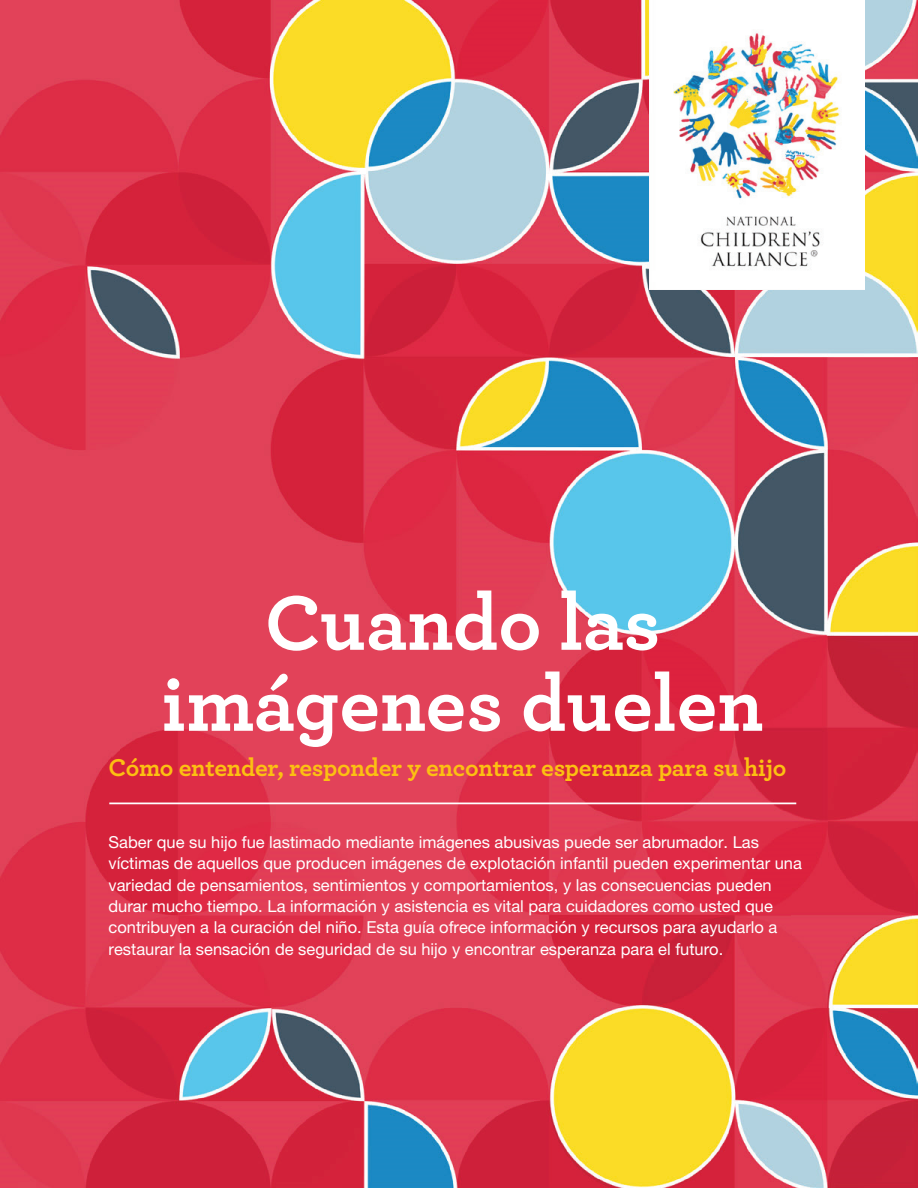
<style>
.page{position:relative;width:918px;height:1188px;background:#fff}
.page>*{position:absolute;margin:0;border:0;box-sizing:border-box;transform-origin:0 0}
.t1{font:700 81px/81px "Archer Pro";color:#fff;text-align:center}
.t2{font:700 25.5px "Archer Pro";letter-spacing:-.01em;color:#fcc012}
.t3{font:16.5px/21.3px "Helvetica Neue LT Pro";color:#fff}
</style>
<div class="page">
<img style="left:0;top:0;width:918px;height:1188px">
<svg style="left:116px;top:661px;width:676px;height:75px;background:#df374f"></svg>
<svg style="left:112px;top:751px;width:667px;height:24px;background:#dc3149"></svg>
<svg style="left:111px;top:843px;width:680px;height:105px;background:#de334c"></svg>
<svg style="left:656px;top:5px;width:215px;height:291px"></svg>
<img style="left:649px;top:0;width:215px;height:289px">
<svg style="left:112px;top:805px;width:688px;height:4px;background:#dd334b"></svg>
<hr style="left:109px;top:803px;width:687px;height:1px;background:#fff">
<h1 class="t1" style="left:162px;top:577px;width:603px">Cuando las imágenes duelen</h1>
<h2 class="t2" style="left:109px;top:747px;width:679px">Cómo entender, responder y encontrar esperanza para su hijo</h2>
<p class="t3" style="left:109px;top:831px;width:695px">Saber que su hijo fue lastimado mediante imágenes abusivas puede ser abrumador. Las víctimas de aquellos que producen imágenes de explotación infantil pueden experimentar una variedad de pensamientos, sentimientos y comportamientos, y las consecuencias pueden durar mucho tiempo. La información y asistencia es vital para cuidadores como usted que contribuyen a la curación del niño. Esta guía ofrece información y recursos para ayudarlo a restaurar la sensación de seguridad de su hijo y encontrar esperanza para el futuro.</p>
</div>
